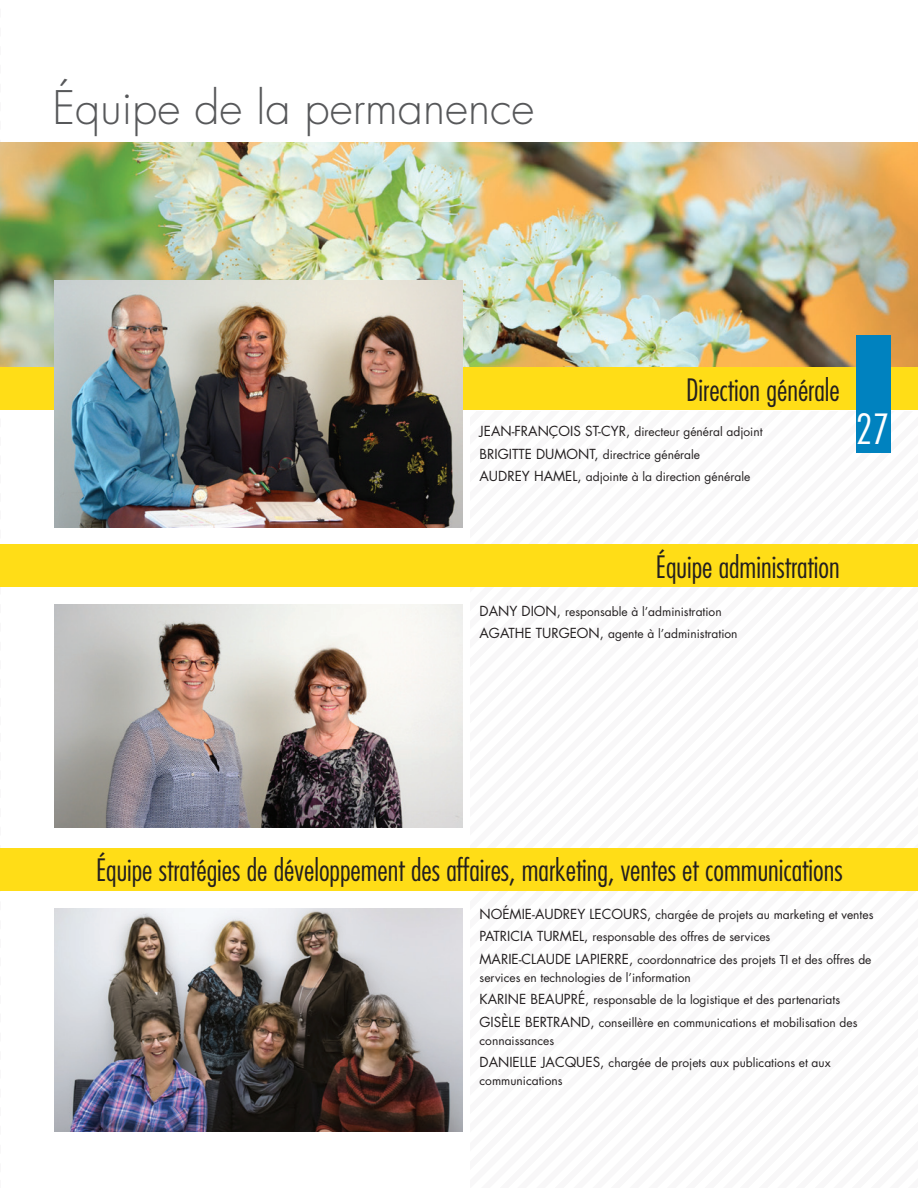
<style>
.page{position:relative;width:918px;height:1188px;background:#fff}
.page>*{position:absolute;margin:0;border:0;box-sizing:border-box;transform-origin:0 0}
.t1{font:300 45px "Futura";color:#57585a}
.t2{font:300 condensed 40.5px "Futura";color:#fff}
.t3{font:300 condensed 31.5px "Futura";color:#231f20}
.t4{font:300 condensed 30px "Futura";color:#231f20}
.t5{font:12px/22.5px "Futura";color:#231f20}
.s1{font-size:13.5px}
</style>
<div class="page">
<img style="left:0;top:143px;width:918px;height:224px">
<div style="left:0;top:367px;width:918px;height:43px;background:#ffdd17"></div>
<div style="left:856px;top:335px;width:35px;height:117px;background:#0082bf"></div>
<img style="left:54px;top:281px;width:408px;height:246px">
<img style="left:54px;top:605px;width:408px;height:223px">
<img style="left:54px;top:908px;width:408px;height:223px">
<div style="left:0;top:545px;width:918px;height:42px;background:#ffdd17"></div>
<div style="left:0;top:848px;width:918px;height:43px;background:#ffdd17"></div>
<h1 class="t1" style="left:52px;top:78px;width:484px">Équipe de la permanence</h1>
<h3 class="t3" style="left:679px;top:369px;width:163px">Direction générale</h3>
<h3 class="t4" style="left:686px;top:372px;width:155px">Direction générale</h3>
<p class="t5" style="left:480px;top:420px;width:285px"><span class="s1">JEAN-FRANÇOIS ST-CYR,</span> directeur général adjoint<br><span class="s1">BRIGITTE DUMONT,</span> directrice générale<br><span class="s1">AUDREY HAMEL,</span> adjointe à la direction générale</p>
<h2 class="t2" style="left:856px;top:404px;width:35px">27</h2>
<h3 class="t4" style="left:656px;top:548px;width:185px">Équipe administration</h3>
<p class="t5" style="left:480px;top:600px;width:260px"><span class="s1">DANY DION,</span> responsable à l’administration<br><span class="s1">AGATHE TURGEON,</span> agente à l’administration</p>
<h3 class="t4" style="left:96px;top:852px;width:748px">Équipe stratégies de développement des affaires, marketing, ventes et communications</h3>
<p class="t5" style="left:480px;top:903px;width:395px"><span class="s1">NOÉMIE-AUDREY LECOURS,</span> chargée de projets au marketing et ventes<br><span class="s1">PATRICIA TURMEL,</span> responsable des offres de services<br><span class="s1">MARIE-CLAUDE LAPIERRE,</span> coordonnatrice des projets TI et des offres de</p>
<p class="t5" style="left:480px;top:966px;width:379px">services en technologies de l’information<br><span class="s1">KARINE BEAUPRÉ,</span> responsable de la logistique et des partenariats<br><span class="s1">GISÈLE BERTRAND,</span> conseillère en communications et mobilisation des</p>
<p class="t5" style="left:480px;top:1029px;width:353px">connaissances<br><span class="s1">DANIELLE JACQUES,</span> chargée de projets aux publications et aux</p>
<p class="t5" style="left:480px;top:1070px;width:85px">communications</p>
</div>
